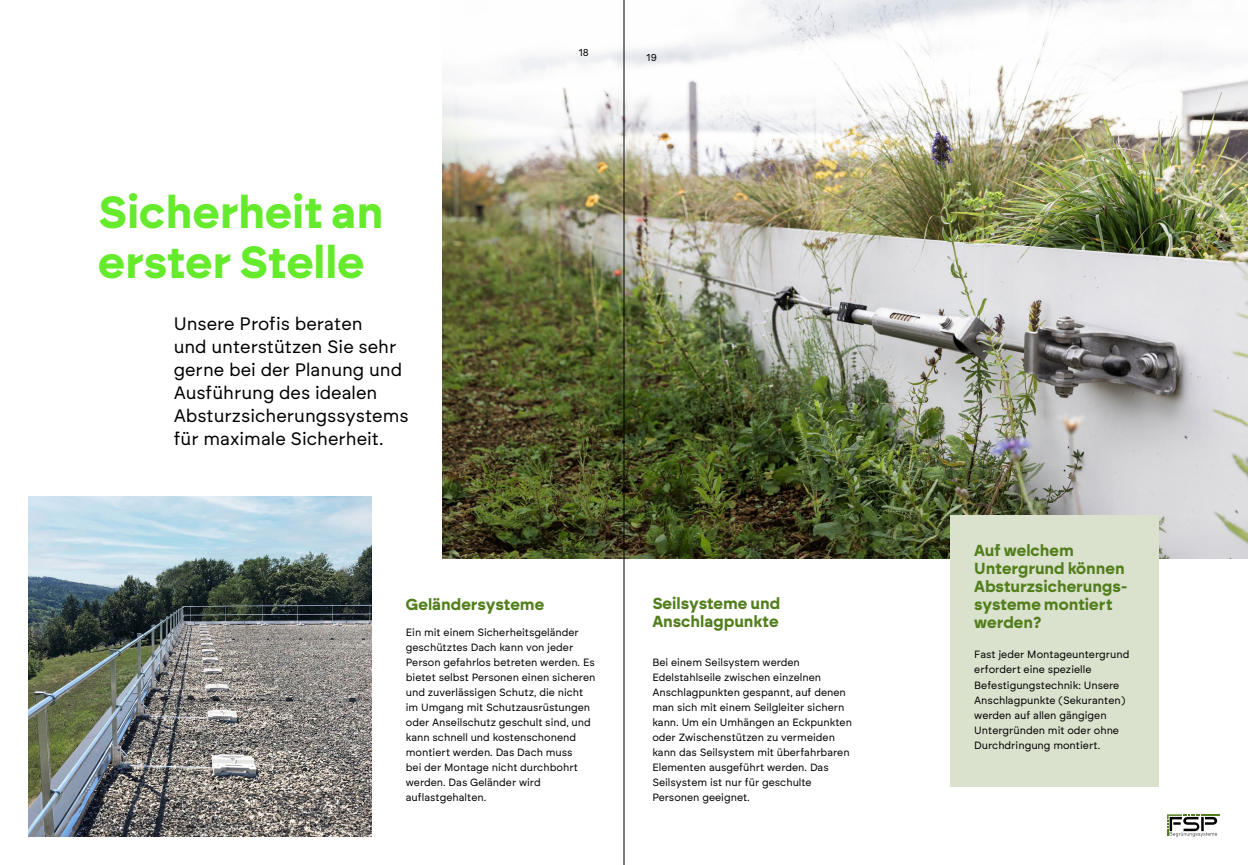
<style>
.page{position:relative;width:1248px;height:865px;background:#fff}
.page>*{position:absolute;margin:0;border:0;box-sizing:border-box;transform-origin:0 0}
.t1{font:700 45px/50px "Brockmann";color:#66ea2c}
.t2{font:18px/23px "Brockmann";color:#000}
.t3{font:700 16px/18px "Brockmann";color:#527e1c}
.t4{font:10.5px/15px "Brockmann";color:#000}
.t5{font:10px "Brockmann";color:#000}
</style>
<div class="page">
<img style="left:442px;top:0;width:805px;height:558px">
<div style="left:950px;top:514px;width:209px;height:272px;background:#dae2cd"></div>
<img style="left:28px;top:496px;width:343px;height:340px">
<svg style="left:1167px;top:814px;width:52px;height:22px"></svg>
<hr style="left:623px;top:0;width:1px;height:865px;background:#000">
<h1 class="t1" style="left:98px;top:187px;width:287px">Sicherheit an erster Stelle</h1>
<h2 class="t2" style="left:174px;top:312px;width:236px">Unsere Profis beraten<br>und unterstützen Sie sehr gerne bei der Planung und<br>Ausführung des idealen<br>Absturzsicherungssystems für maximale Sicherheit.</h2>
<p class="t5" style="left:578px;top:46px;width:12px">18</p>
<p class="t5" style="left:646px;top:51px;width:12px">19</p>
<h3 class="t3" style="left:406px;top:595px;width:140px">Geländersysteme</h3>
<p class="t4" style="left:406px;top:624px;width:191px">Ein mit einem Sicherheitsgeländer geschütztes Dach kann von jeder<br>Person gefahrlos betreten werden. Es bietet selbst Personen einen sicheren und zuverlässigen Schutz, die nicht im Umgang mit Schutzausrüstungen oder Anseilschutz geschult sind, und kann schnell und kostenschonend montiert werden. Das Dach muss<br>bei der Montage nicht durchbohrt werden. Das Geländer wird auflastgehalten.</p>
<h3 class="t3" style="left:652px;top:594px;width:129px">Seilsysteme und<br>Anschlagpunkte</h3>
<p class="t4" style="left:652px;top:654px;width:201px">Bei einem Seilsystem werden Edelstahlseile zwischen einzelnen Anschlagpunkten gespannt, auf denen man sich mit einem Seilgleiter sichern kann. Um ein Umhängen an Eckpunkten oder Zwischenstützen zu vermeiden kann das Seilsystem mit überfahrbaren Elementen ausgeführt werden. Das Seilsystem ist nur für geschulte Personen geeignet.</p>
<h3 class="t3" style="left:974px;top:541px;width:153px">Auf welchem<br>Untergrund können<br>Absturzsicherungs&shy;systeme montiert werden?</h3>
<p class="t4" style="left:974px;top:647px;width:157px">Fast jeder Montageuntergrund erfordert eine spezielle<br>Befestigungstechnik: Unsere<br>Anschlagpunkte (Sekuranten) werden auf allen gängigen<br>Untergründen mit oder ohne<br>Durchdringung montiert.</p>
</div>
